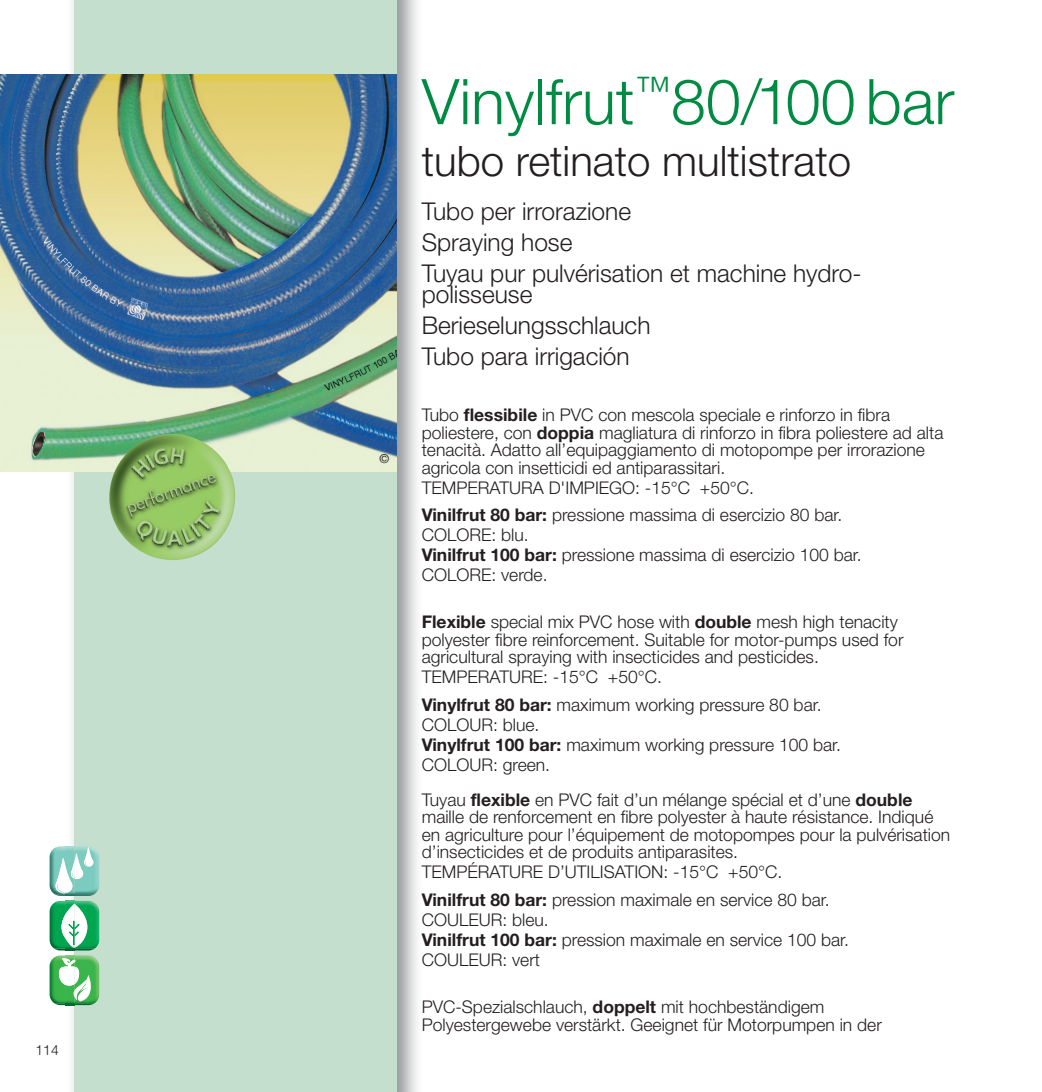
<style>
.page{position:relative;width:1042px;height:1092px;background:#fff}
.page>*{position:absolute;margin:0;border:0;box-sizing:border-box;transform-origin:0 0}
.t1{font:300 63px "Helvetica Neue";color:#008b43}
.t2{font:300 42px "Helvetica Neue";color:#231f20}
.t3{font:300 24.5px/31px "Helvetica Neue";color:#231f20}
.t4{font:300 17.5px/17.5px "Helvetica Neue";color:#231f20}
.t5{font:300 14px "Helvetica Neue";color:#231f20}
.t6{font:12.25px "Helvetica Neue";color:#231f20}
.s1{font-weight:700}
</style>
<div class="page">
<img style="left:66px;top:0;width:352px;height:1091px">
<div style="left:74px;top:0;width:323px;height:1091px;background:#c4dfcd"></div>
<img style="left:0;top:74px;width:397px;height:397px">
<img style="left:109px;top:438px;width:124px;height:122px">
<img style="left:50px;top:902px;width:49px;height:46px">
<img style="left:61px;top:913px;width:5px;height:26px">
<img style="left:66px;top:903px;width:21px;height:45px">
<svg style="left:54px;top:1003px;width:20px;height:2px"></svg>
<img style="left:74px;top:1003px;width:21px;height:2px">
<img style="left:50px;top:957px;width:49px;height:46px">
<img style="left:74px;top:974px;width:17px;height:27px">
<img style="left:59px;top:966px;width:7px;height:18px">
<img style="left:66px;top:965px;width:13px;height:20px">
<svg style="left:54px;top:948px;width:40px;height:17px"></svg>
<img style="left:50px;top:847px;width:49px;height:47px">
<img style="left:71px;top:861px;width:3px;height:10px">
<img style="left:74px;top:853px;width:9px;height:18px">
<img style="left:56px;top:858px;width:10px;height:13px">
<img style="left:66px;top:868px;width:6px;height:3px">
<svg style="left:54px;top:871px;width:40px;height:31px"></svg>
<svg style="left:57px;top:846px;width:33px;height:1px"></svg>
<img style="left:84px;top:847px;width:9px;height:19px">
<svg style="left:85px;top:860px;width:4px;height:5px"></svg>
<p class="t5" style="left:35px;top:1040px;width:25px">114</p>
<p class="t6" style="left:379px;top:451px;width:11px">©</p>
<h1 class="t1" style="left:422px;top:63px;width:534px">Vinylfrut<sup>™</sup>80/100 bar</h1>
<h2 class="t2" style="left:422px;top:135px;width:431px">tubo retinato multistrato</h2>
<h3 class="t3" style="left:422px;top:195px;width:441px">Tubo per irrorazione<br>Spraying hose<br>Tuyau pur pulvérisation et machine hydro-</h3>
<h3 class="t3" style="left:422px;top:278px;width:230px">polisseuse<br>Berieselungsschlauch<br>Tubo para irrigación</h3>
<p class="t4" style="left:422px;top:405px;width:523px">Tubo <span class="s1">flessibile</span> in PVC con mescola speciale e rinforzo in fibra poliestere, con <span class="s1">doppia</span> magliatura di rinforzo in fibra poliestere ad alta tenacità. Adatto all’equipaggiamento di motopompe per irrorazione agricola con insetticidi ed antiparassitari.</p>
<p class="t4" style="left:422px;top:473px;width:422px;line-height:27.5px">TEMPERATURA D'IMPIEGO: -15°C +50°C.<br><span class="s1">Vinilfrut 80 bar:</span> pressione massima di esercizio 80 bar.</p>
<p class="t4" style="left:422px;top:524px;width:441px;line-height:19.9px">COLORE: blu.<br><span class="s1">Vinilfrut 100 bar:</span> pressione massima di esercizio 100 bar.<br>COLORE: verde.</p>
<p class="t4" style="left:422px;top:613px;width:483px"><span class="s1">Flexible</span> special mix PVC hose with <span class="s1">double</span> mesh high tenacity polyester fibre reinforcement. Suitable for motor-pumps used for agricultural spraying with insecticides and pesticides.</p>
<p class="t4" style="left:422px;top:663px;width:401px;line-height:27.5px">TEMPERATURE: -15°C +50°C.<br><span class="s1">Vinylfrut 80 bar:</span> maximum working pressure 80 bar.</p>
<p class="t4" style="left:422px;top:714px;width:421px;line-height:19.9px">COLOUR: blue.<br><span class="s1">Vinylfrut 100 bar:</span> maximum working pressure 100 bar.<br>COLOUR: green.</p>
<p class="t4" style="left:422px;top:790px;width:530px">Tuyau <span class="s1">flexible</span> en PVC fait d’un mélange spécial et d’une <span class="s1">double </span>maille de renforcement en fibre polyester à haute résistance. Indiqué en agriculture pour l’équipement de motopompes pour la pulvérisation d’insecticides et de produits antiparasites.</p>
<p class="t4" style="left:422px;top:857px;width:409px;line-height:27.5px">TEMPÉRATURE D’UTILISATION: -15°C +50°C.<br><span class="s1">Vinilfrut 80 bar:</span> pression maximale en service 80 bar.</p>
<p class="t4" style="left:422px;top:909px;width:429px;line-height:19.9px">COULEUR: bleu.<br><span class="s1">Vinilfrut 100 bar:</span> pression maximale en service 100 bar.<br>COULEUR: vert</p>
<p class="t4" style="left:422px;top:997px;width:461px">PVC-Spezialschlauch, <span class="s1">doppelt</span> mit hochbeständigem<br>Polyestergewebe verstärkt. Geeignet für Motorpumpen in der</p>
</div>
